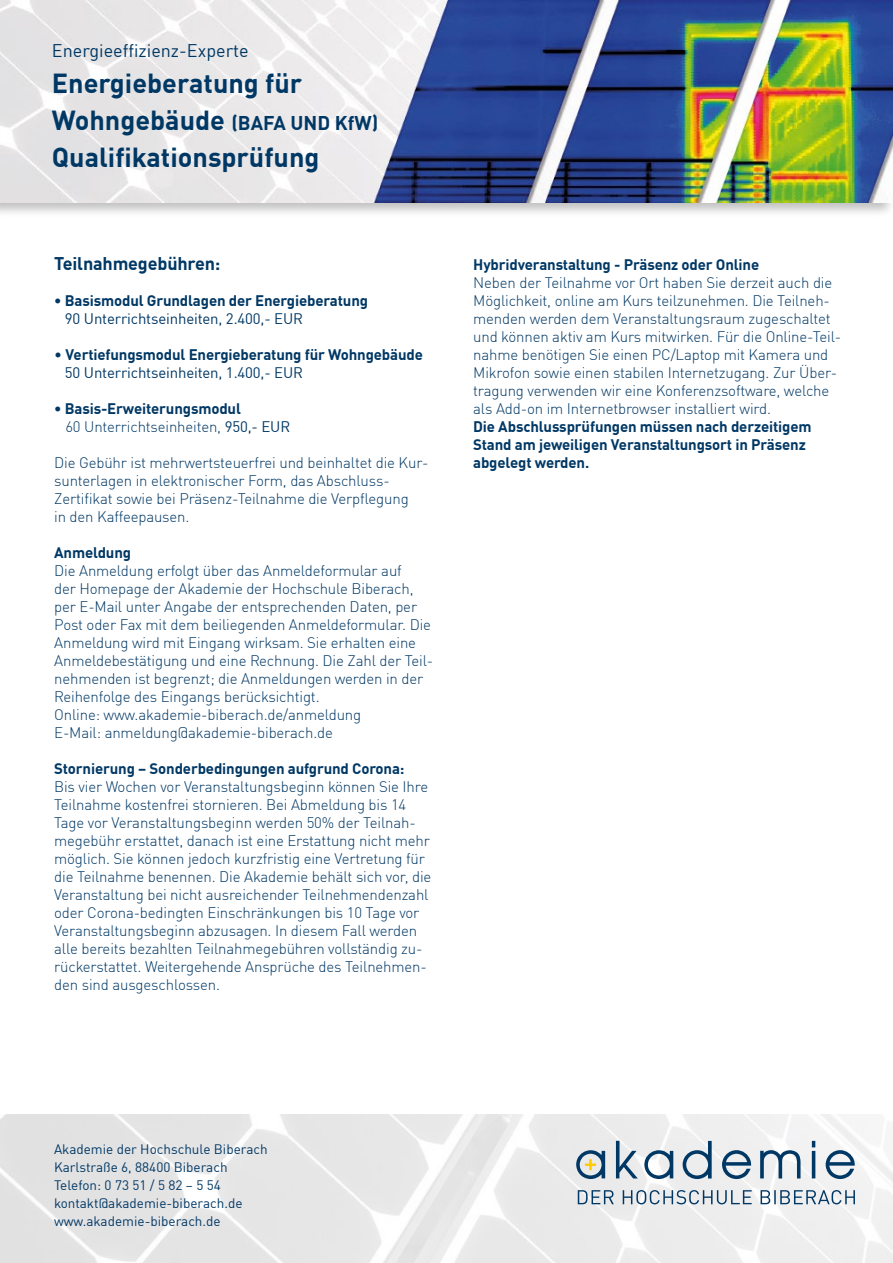
<style>
.page{position:relative;width:893px;height:1263px;background:#fff}
.page>*{position:absolute;margin:0;border:0;box-sizing:border-box;transform-origin:0 0}
.t1{font:700 27px "DIN";color:#003865}
.t2{font:700 19.5px "DIN";color:#003865}
.t3{font:18px "DIN";color:#003865}
.t4{font:700 18px "DIN";letter-spacing:-.01em;color:#003865}
.t5{font:300 15px/18px "DIN";letter-spacing:-.01em;color:#003865}
.t6{font:700 15px/18px "DIN";letter-spacing:-.01em;color:#003865}
.t7{font:15px "DIN";letter-spacing:-.01em;color:#003865}
.t8{font:13.5px/18px "DIN";color:#003865}
.s1{font-size:27px}
.s2{font-weight:400}
.s3{font-weight:300}
</style>
<div class="page">
<img style="left:0;top:1114px;width:893px;height:149px">
<div style="left:0;top:0;width:893px;height:218px;background:#000;opacity:.25"></div>
<img style="left:0;top:0;width:893px;height:203px">
<svg style="left:576px;top:1150px;width:29px;height:29px"></svg>
<svg style="left:578px;top:1190px;width:277px;height:14px"></svg>
<svg style="left:616px;top:1141px;width:239px;height:38px"></svg>
<p class="t3" style="left:52px;top:39px;width:198px">Energieeffizienz-Experte</p>
<h1 class="t1" style="left:52px;top:66px;width:252px">Energieberatung für</h1>
<h2 class="t2" style="left:52px;top:110px;width:328px"><span class="s1">Wohngebäude</span> (BAFA UND KfW)</h2>
<h1 class="t1" style="left:52px;top:139px;width:269px">Qualifikationsprüfung</h1>
<p class="t4" style="left:54px;top:252px;width:168px">Teilnahmegebühren:</p>
<p class="t6" style="left:54px;top:291px;width:315px">• Basismodul Grundlagen der Energieberatung</p>
<p class="t7" style="left:65px;top:309px;width:240px">90 Unterrichtseinheiten, 2.400,- EUR</p>
<p class="t6" style="left:65px;top:345px;width:359px;text-indent:-11px"><span class="s2">•</span> Vertiefungsmodul Energieberatung für Wohngebäude<br><span class="s2">50 Unterrichtseinheiten, 1.400,- EUR</span></p>
<p class="t6" style="left:65px;top:399px;width:226px;text-indent:-11px">• Basis-Erweiterungsmodul<br><span class="s3">60 Unterrichtseinheiten,</span> <span class="s2">950,- EUR</span></p>
<p class="t5" style="left:54px;top:453px;width:376px">Die Gebühr ist mehrwertsteuerfrei und beinhaltet die Kur&shy;sunterlagen in elektronischer Form, das Abschluss-Zertifikat sowie bei Präsenz-Teilnahme die Verpflegung<br>in den Kaffeepausen.</p>
<p class="t6" style="left:54px;top:543px;width:78px">Anmeldung</p>
<p class="t5" style="left:54px;top:561px;width:381px">Die Anmeldung erfolgt über das Anmeldeformular auf<br>der Homepage der Akademie der Hochschule Biberach, per E-Mail unter Angabe der entsprechenden Daten, per Post oder Fax mit dem beiliegenden Anmeldeformular. Die Anmeldung wird mit Eingang wirksam. Sie erhalten eine Anmeldebestätigung und eine Rechnung. Die Zahl der Teil&shy;nehmenden ist begrenzt; die Anmeldungen werden in der Reihenfolge des Eingangs berücksichtigt.<br>Online: www.akademie-biberach.de/anmeldung<br>E-Mail: anmeldung@akademie-biberach.de</p>
<p class="t6" style="left:54px;top:759px;width:352px">Stornierung – Sonderbedingungen aufgrund Corona:</p>
<p class="t5" style="left:54px;top:777px;width:379px">Bis vier Wochen vor Veranstaltungsbeginn können Sie Ihre Teilnahme kostenfrei stornieren. Bei Abmeldung bis 14<br>Tage vor Veranstaltungsbeginn werden 50% der Teilnah&shy;megebühr erstattet, danach ist eine Erstattung nicht mehr möglich. Sie können jedoch kurzfristig eine Vertretung für die Teilnahme benennen. Die Akademie behält sich vor, die Veranstaltung bei nicht ausreichender Teilnehmendenzahl oder Corona-bedingten Einschränkungen bis 10 Tage vor Veranstaltungsbeginn abzusagen. In diesem Fall werden alle bereits bezahlten Teilnahmegebühren vollständig zu&shy;rückerstattet. Weitergehende Ansprüche des Teilnehmen&shy;den sind ausgeschlossen.</p>
<p class="t6" style="left:473px;top:255px;width:288px">Hybridveranstaltung - Präsenz oder Online</p>
<p class="t5" style="left:473px;top:273px;width:370px">Neben der Teilnahme vor Ort haben Sie derzeit auch die Möglichkeit, online am Kurs teilzunehmen. Die Teilneh&shy;menden werden dem Veranstaltungsraum zugeschaltet und können aktiv am Kurs mitwirken. Für die Online-Teil&shy;nahme benötigen Sie einen PC/Laptop mit Kamera und Mikrofon sowie einen stabilen Internetzugang. Zur Über&shy;tragung verwenden wir eine Konferenzsoftware, welche als Add-on im Internetbrowser installiert wird.</p>
<p class="t6" style="left:473px;top:417px;width:340px">Die Abschlussprüfungen müssen nach derzeitigem<br>Stand am jeweiligen Veranstaltungsort in Präsenz abgelegt werden.</p>
<p class="t8" style="left:54px;top:1140px;width:215px">Akademie der Hochschule Biberach<br>Karlstraße 6, 88400 Biberach<br>Telefon: 0 73 51 / 5 82 – 5 54 kontakt@akademie-biberach.de www.akademie-biberach.de</p>
</div>
